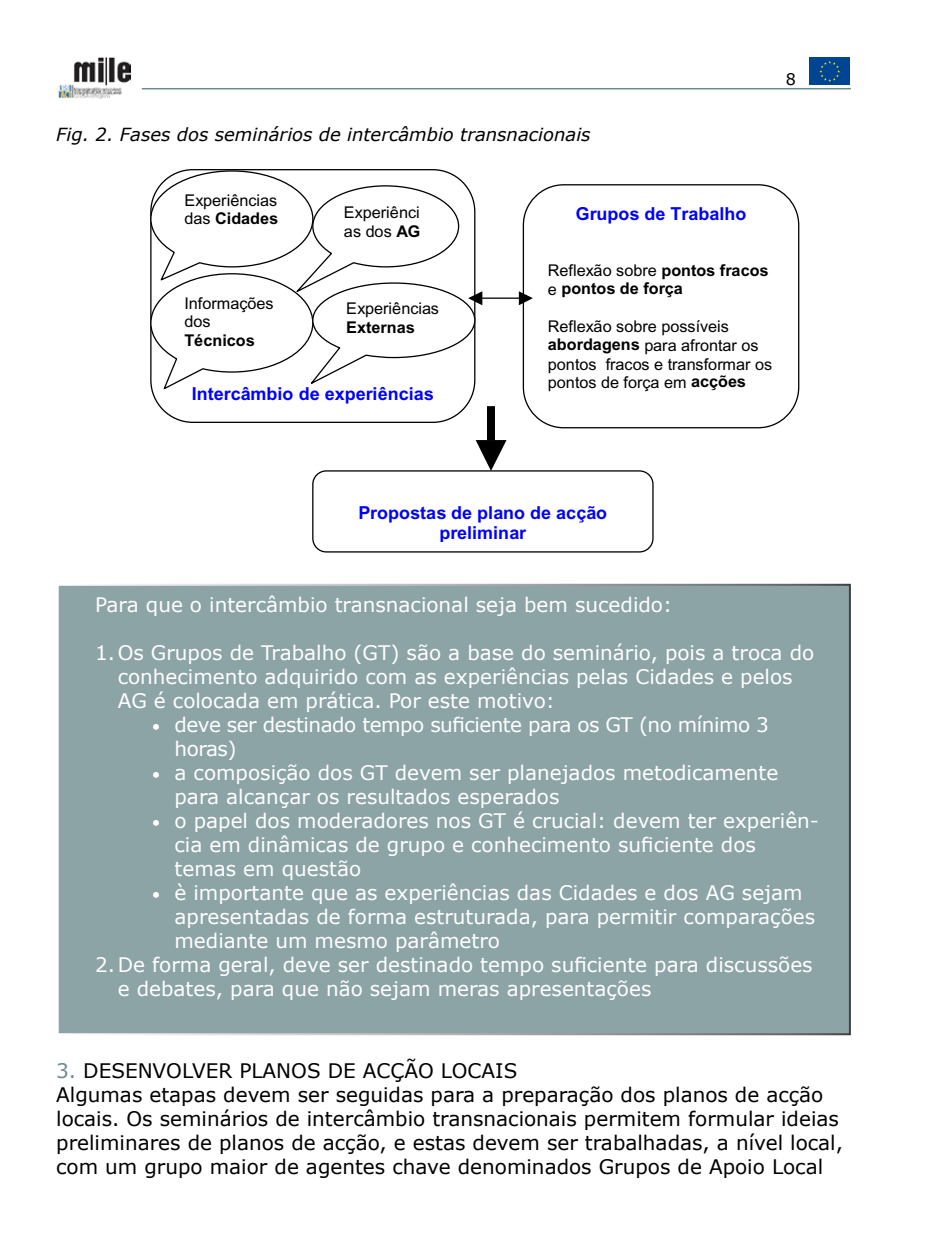
<style>
.page{position:relative;width:936px;height:1248px;background:#fff}
.page>*{position:absolute;margin:0;border:0;box-sizing:border-box;transform-origin:0 0}
.t1{font:20px "Verdana";color:#fff}
.t2{font:20px/24px "Verdana";color:#000}
.t3{font:20px "Verdana";letter-spacing:-.025em;color:#fff}
.t4{font:700 18px/20.8px "Arial";letter-spacing:.005em;color:#00f;text-align:center}
.t5{font:italic 18px "Verdana";color:#000}
.t6{font:16.2px/18.4px "Arial";letter-spacing:.005em;color:#000}
.t7{font:700 16.2px/18.2px "Arial";color:#000}
.t8{font:16px "Verdana";color:#fff}
.s1{font-weight:700}
.s2{font-weight:400}
.s3{color:#6d8a8e}
</style>
<div class="page">
<hr style="left:142px;top:88px;width:708px;height:1px;background:#6d8a8e">
<img style="left:57px;top:57px;width:73px;height:42px">
<div style="left:809px;top:57px;width:41px;height:28px;background:#004494"></div>
<svg style="left:819px;top:61px;width:21px;height:21px"></svg>
<div style="left:58px;top:584px;width:791px;height:450px;background:#8da4a7"></div>
<div style="left:57px;top:583px;width:793px;height:452px;border:2px solid #fff"></div>
<div style="left:522px;top:184px;width:277px;height:244px;border:1px solid #000;border-radius:40px"></div>
<div style="left:312px;top:470px;width:341px;height:82px;border:1px solid #000;border-radius:13px"></div>
<div style="left:487px;top:406px;width:8px;height:34px;background:#000"></div>
<svg style="left:475px;top:440px;width:31px;height:31px"></svg>
<hr style="left:481px;top:297px;width:38px;height:2px;background:#000">
<svg style="left:519px;top:291px;width:14px;height:14px"></svg>
<svg style="left:150px;top:170px;width:332px;height:221px"></svg>
<p class="t5" style="left:56px;top:123px;width:536px">Fig. 2. Fases dos seminários de intercâmbio transnacionais</p>
<p class="t6" style="left:184px;top:191px;width:95px">Experiências das <span class="s1">Cidades</span></p>
<p class="t6" style="left:184px;top:294px;width:91px">Informações dos</p>
<p class="t7" style="left:184px;top:331px;width:72px">Técnicos</p>
<p class="t6" style="left:344px;top:203px;width:78px;line-height:19px">Experiênci as dos <span class="s1">AG</span></p>
<p class="t6" style="left:346px;top:300px;width:94px">Experiências</p>
<p class="t7" style="left:346px;top:318px;width:70px">Externas</p>
<p class="t4" style="left:192px;top:383px;width:243px">Intercâmbio de experiências</p>
<p class="t4" style="left:575px;top:203px;width:172px">Grupos de Trabalho</p>
<p class="t7" style="left:547px;top:261px;width:222px"><span class="s2">Reflexão sobre</span> pontos fracos <span class="s2">e</span> pontos de força</p>
<p class="t6" style="left:547px;top:318px;width:226px">Reflexão sobre possíveis <span class="s1">abordagens</span> para afrontar os pontos fracos e transformar os pontos de força em <span class="s1">acções</span></p>
<p class="t4" style="left:358px;top:502px;width:250px">Propostas de plano de acção preliminar</p>
<p class="t1" style="left:95px;top:592px;width:578px">Para que o intercâmbio transnacional seja bem sucedido:</p>
<p class="t1" style="left:95px;top:640px;width:720px">1.Os Grupos de Trabalho (GT) são a base do seminário, pois a troca do</p>
<p class="t1" style="left:118px;top:664px;width:676px">conhecimento adquirido com as experiências pelas Cidades e pelos</p>
<p class="t1" style="left:118px;top:688px;width:439px">AG é colocada em prática. Por este motivo:</p>
<p class="t3" style="left:174px;top:712px;width:596px">deve ser destinado tempo suficiente para os GT (no mínimo 3</p>
<p class="t1" style="left:174px;top:736px;width:63px">horas)</p>
<p class="t1" style="left:174px;top:760px;width:605px">a composição dos GT devem ser planejados metodicamente</p>
<p class="t1" style="left:174px;top:784px;width:386px">para alcançar os resultados esperados</p>
<p class="t1" style="left:174px;top:808px;width:646px">o papel dos moderadores nos GT é crucial: devem ter experiên-</p>
<p class="t1" style="left:174px;top:832px;width:583px">cia em dinâmicas de grupo e conhecimento suficiente dos</p>
<p class="t1" style="left:174px;top:856px;width:188px">temas em questão</p>
<p class="t1" style="left:174px;top:880px;width:629px">è importante que as experiências das Cidades e dos AG sejam</p>
<p class="t1" style="left:174px;top:904px;width:642px">apresentadas de forma estruturada, para permitir comparações</p>
<p class="t1" style="left:174px;top:928px;width:327px">mediante um mesmo parâmetro</p>
<p class="t1" style="left:95px;top:952px;width:719px">2.De forma geral, deve ser destinado tempo suficiente para discussões</p>
<p class="t1" style="left:118px;top:976px;width:535px">e debates, para que não sejam meras apresentações</p>
<p class="t8" style="left:152px;top:716px;width:10px">•</p>
<p class="t8" style="left:152px;top:764px;width:10px">•</p>
<p class="t8" style="left:152px;top:812px;width:10px">•</p>
<p class="t8" style="left:152px;top:884px;width:10px">•</p>
<p class="t2" style="left:56px;top:1057px;width:788px"><span class="s3">3.</span> DESENVOLVER PLANOS DE ACÇÃO LOCAIS<br>Algumas etapas devem ser seguidas para a preparação dos planos de acção locais. Os seminários de intercâmbio transnacionais permitem formular ideias preliminares de planos de acção, e estas devem ser trabalhadas, a nível local, com um grupo maior de agentes chave denominados Grupos de Apoio Local</p>
</div>
